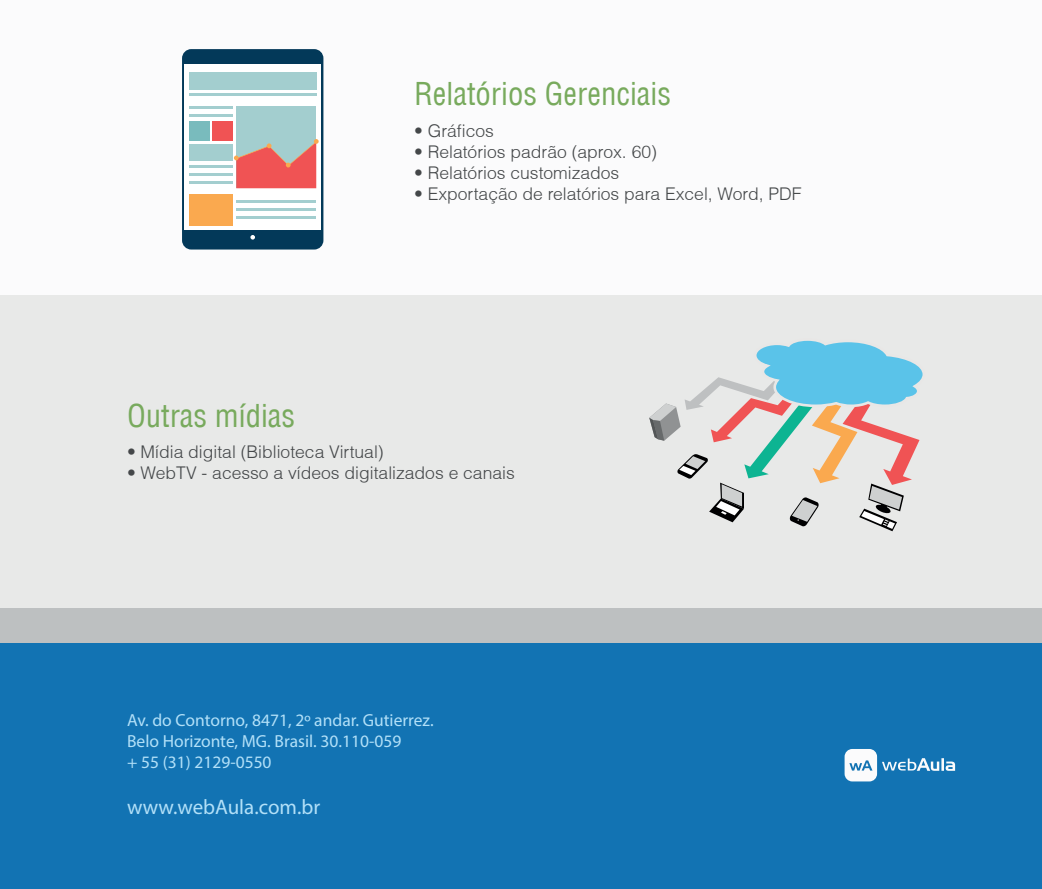
<style>
.page{position:relative;width:1042px;height:889px;background:#fff}
.page>*{position:absolute;margin:0;border:0;box-sizing:border-box;transform-origin:0 0}
.t1{font:condensed 30.8px "Helvetica LT";color:#78aa5d}
.t2{font:21px "Myriad Pro";color:#b2e0f8}
.t3{font:300 17.5px "Helvetica";color:#444749}
.t4{font:17.5px/21px "Myriad Pro";color:#b2e0f8}
</style>
<div class="page">
<div style="left:0;top:0;width:1042px;height:295px;background:#fbfbfc"></div>
<div style="left:0;top:295px;width:1042px;height:349px;background:#e8e9e8"></div>
<div style="left:0;top:608px;width:1042px;height:36px;background:#bdc0c1"></div>
<div style="left:0;top:644px;width:1042px;height:245px;background:#1273b3"></div>
<div style="left:182px;top:49px;width:141px;height:201px;background:#033959;border-radius:9px"></div>
<div style="left:184px;top:64px;width:137px;height:165px;background:#fff"></div>
<div style="left:189px;top:72px;width:127px;height:18px;background:#a3cecf"></div>
<hr style="left:189px;top:93px;width:127px;height:3px;background:#a3cecf">
<hr style="left:236px;top:200px;width:80px;height:3px;background:#a3cecf">
<hr style="left:236px;top:208px;width:80px;height:3px;background:#a3cecf">
<hr style="left:236px;top:217px;width:80px;height:2px;background:#a3cecf">
<hr style="left:189px;top:106px;width:43px;height:3px;background:#a3cecf">
<hr style="left:189px;top:115px;width:43px;height:2px;background:#a3cecf">
<div style="left:189px;top:144px;width:43px;height:16px;background:#a3cecf"></div>
<div style="left:236px;top:106px;width:80px;height:82px;background:#a3cecf"></div>
<div style="left:189px;top:194px;width:43px;height:31px;background:#faa94f"></div>
<div style="left:189px;top:122px;width:20px;height:19px;background:#79bbbd"></div>
<div style="left:212px;top:122px;width:20px;height:19px;background:#f05354"></div>
<hr style="left:189px;top:165px;width:43px;height:3px;background:#a3cecf">
<hr style="left:189px;top:173px;width:43px;height:3px;background:#a3cecf">
<hr style="left:189px;top:181px;width:43px;height:3px;background:#a3cecf">
<svg style="left:250px;top:235px;width:5px;height:5px"></svg>
<svg style="left:234px;top:139px;width:85px;height:49px"></svg>
<svg style="left:649px;top:340px;width:274px;height:191px"></svg>
<div style="left:844px;top:749px;width:33px;height:32px;background:#fbfbfc;border-radius:8px"></div>
<svg style="left:849px;top:760px;width:23px;height:11px"></svg>
<svg style="left:882px;top:758px;width:73px;height:13px"></svg>
<h1 class="t1" style="left:414px;top:75px;width:258px">Relatórios Gerenciais</h1>
<h1 class="t1" style="left:127px;top:396px;width:170px">Outras mídias</h1>
<p class="t3" style="left:414px;top:120px;width:81px">• Gráficos</p>
<p class="t3" style="left:414px;top:141px;width:244px">• Relatórios padrão (aprox. 60)</p>
<p class="t3" style="left:414px;top:162px;width:207px">• Relatórios customizados</p>
<p class="t3" style="left:414px;top:183px;width:389px">• Exportação de relatórios para Excel, Word, PDF</p>
<p class="t3" style="left:127px;top:441px;width:258px">• Mídia digital (Biblioteca Virtual)</p>
<p class="t3" style="left:127px;top:462px;width:389px">• WebTV - acesso a vídeos digitalizados e canais</p>
<p class="t4" style="left:127px;top:709px;width:308px">Av. do Contorno, 8471, 2º andar. Gutierrez.<br>Belo Horizonte, MG. Brasil. 30.110-059<br>+ 55 (31) 2129-0550</p>
<p class="t2" style="left:127px;top:794px;width:195px">www.webAula.com.br</p>
</div>
